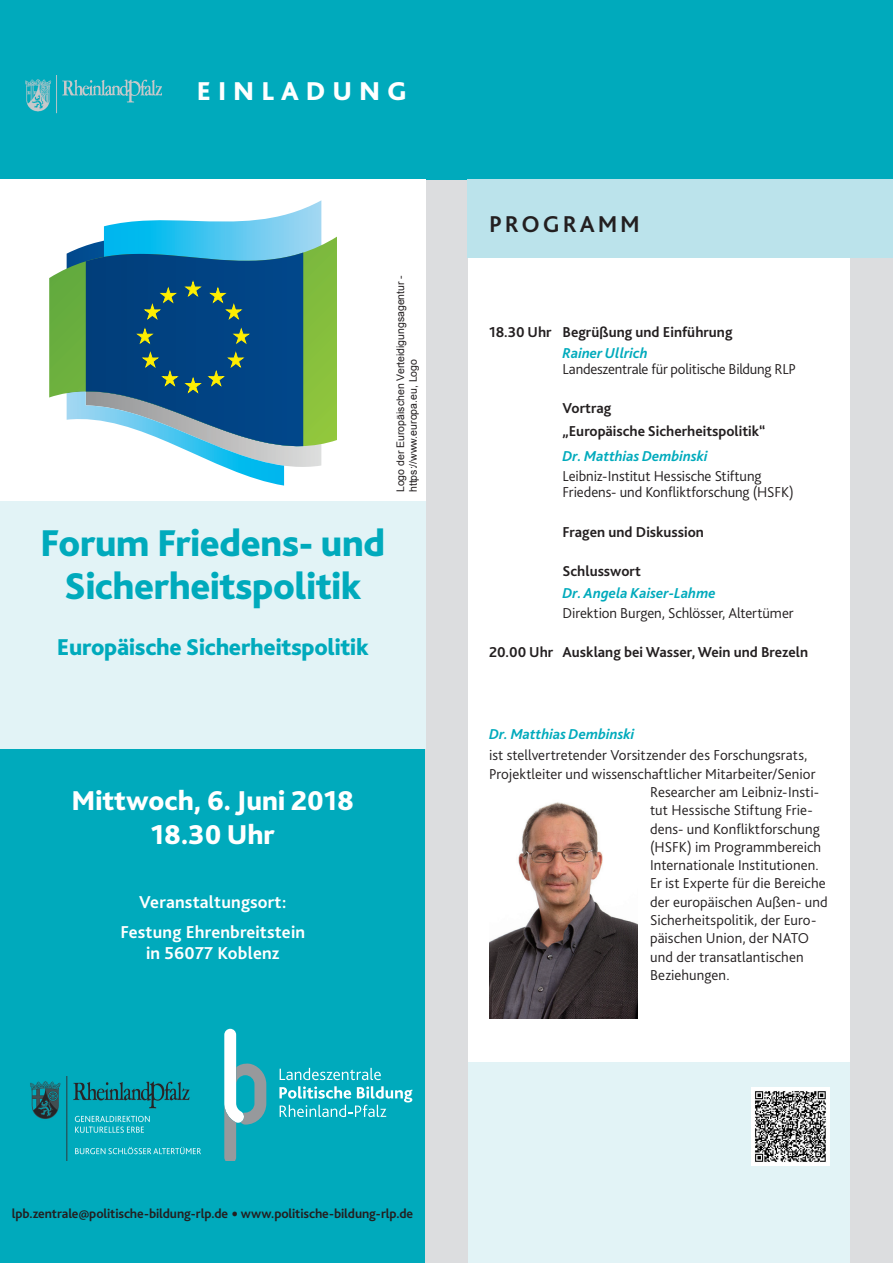
<style>
.page{position:relative;width:893px;height:1263px;background:#fff}
.page>*{position:absolute;margin:0;border:0;box-sizing:border-box;transform-origin:0 0}
.t1{font:800 39px/43.5px "Bliss 2";letter-spacing:-.01em;color:#00aabc;text-align:center}
.t2{font:700 34.5px "Bliss 2";color:#231f20}
.t3{font:800 28.5px "Bliss 2";color:#fff}
.t4{font:800 27px "Bliss 2";letter-spacing:.26em;color:#fff}
.t5{font:800 24px "Bliss 2";letter-spacing:-.01em;color:#00aabc}
.t6{font:700 24px "Bliss 2";letter-spacing:.12em;color:#231f20}
.t7{font:700 18px/21px "Bliss 2";letter-spacing:.01em;color:#fff;text-align:center}
.t8{font:300 15px/16.5px "Bliss 2";color:#231f20}
.t9{font:700 15px "Bliss 2";color:#231f20}
.t10{font:italic 700 15px "Bliss 2";color:#00aabc}
.t11{font:700 13.5px "Bliss 2";letter-spacing:-.01em;color:#231f20}
.t12{font:10.5px/12.6px "Arial";color:#231f20}
</style>
<div class="page">
<div style="left:468px;top:1062px;width:425px;height:201px;background:#e2f3f6"></div>
<div style="left:0;top:541px;width:425px;height:722px;background:#00aabc"></div>
<div style="left:850px;top:219px;width:43px;height:1044px;background:#dcdddf"></div>
<div style="left:425px;top:171px;width:43px;height:1092px;background:#dcdddf"></div>
<div style="left:0;top:0;width:893px;height:179px;background:#00aabc"></div>
<div style="left:0;top:493px;width:425px;height:255px;background:#e2f3f6"></div>
<img style="left:26px;top:75px;width:136px;height:39px">
<div style="left:468px;top:179px;width:425px;height:79px;background:#bbe3eb"></div>
<svg style="left:280px;top:1068px;width:101px;height:12px"></svg>
<svg style="left:279px;top:1086px;width:134px;height:31px"></svg>
<svg style="left:224px;top:1029px;width:42px;height:131px"></svg>
<div style="left:752px;top:1087px;width:78px;height:78px;background:#fff"></div>
<img style="left:755px;top:1091px;width:71px;height:71px">
<img style="left:30px;top:1076px;width:160px;height:84px">
<img style="left:69px;top:1112px;width:132px;height:48px">
<div style="left:0;top:179px;width:425px;height:322px;background:#fff"></div>
<img style="left:489px;top:802px;width:148px;height:217px">
<svg style="left:104px;top:200px;width:217px;height:37px"></svg>
<svg style="left:49px;top:237px;width:288px;height:219px"></svg>
<svg style="left:67px;top:245px;width:254px;height:241px;background:#4a829b"></svg>
<p class="t4" style="left:197px;top:74px;width:212px">EINLADUNG</p>
<p class="t12" style="left:394px;top:492px;width:219px;rotate:-90deg">Logo der Europäischen Verteidigungsagentur - https://www.europa.eu, Logo</p>
<p class="t1" style="left:40px;top:520px;width:347px">Forum Friedens- und<br>Sicherheitspolitik</p>
<p class="t5" style="left:57px;top:632px;width:313px">Europäische Sicherheitspolitik</p>
<p class="t3" style="left:72px;top:782px;width:284px">Mittwoch, 6. Juni 2018</p>
<p class="t3" style="left:151px;top:817px;width:125px">18.30 Uhr</p>
<p class="t7" style="left:139px;top:891px;width:149px">Veranstaltungsort:</p>
<p class="t7" style="left:120px;top:921px;width:186px">Festung Ehrenbreitstein in 56077 Koblenz</p>
<p class="t6" style="left:489px;top:209px;width:152px">PROGRAMM</p>
<p class="t9" style="left:489px;top:323px;width:245px">18.30 Uhr Begrüßung und Einführung</p>
<p class="t10" style="left:562px;top:344px;width:87px">Rainer Ullrich</p>
<p class="t8" style="left:562px;top:361px;width:235px">Landeszentrale für politische Bildung RLP</p>
<p class="t9" style="left:562px;top:399px;width:50px">Vortrag</p>
<p class="t9" style="left:562px;top:422px;width:204px">„Europäische Sicherheitspolitik“</p>
<p class="t10" style="left:562px;top:447px;width:147px">Dr. Matthias Dembinski</p>
<p class="t8" style="left:562px;top:467px;width:233px">Leibniz-Institut Hessische Stiftung<br>Friedens- und Konfliktforschung (HSFK)</p>
<p class="t9" style="left:562px;top:522px;width:143px">Fragen und Diskussion</p>
<p class="t9" style="left:562px;top:561px;width:80px">Schlusswort</p>
<p class="t10" style="left:562px;top:584px;width:155px">Dr. Angela Kaiser-Lahme</p>
<p class="t8" style="left:562px;top:604px;width:233px">Direktion Burgen, Schlösser, Altertümer</p>
<p class="t9" style="left:489px;top:642px;width:321px">20.00 Uhr Ausklang bei Wasser, Wein und Brezeln</p>
<p class="t10" style="left:489px;top:725px;width:147px">Dr. Matthias Dembinski</p>
<p class="t8" style="left:489px;top:747px;width:320px">ist stellvertretender Vorsitzender des Forschungsrats,</p>
<p class="t8" style="left:489px;top:765px;width:328px">Projektleiter und wissenschaftlicher Mitarbeiter/Senior</p>
<p class="t8" style="left:650px;top:783px;width:171px">Researcher am Leibniz-Insti-</p>
<p class="t8" style="left:650px;top:802px;width:164px">tut Hessische Stiftung Frie-</p>
<p class="t8" style="left:650px;top:820px;width:171px">dens- und Konfliktforschung</p>
<p class="t8" style="left:650px;top:838px;width:173px">(HSFK) im Programmbereich</p>
<p class="t8" style="left:650px;top:856px;width:170px">Internationale Institutionen.</p>
<p class="t8" style="left:650px;top:875px;width:177px">Er ist Experte für die Bereiche</p>
<p class="t8" style="left:650px;top:893px;width:179px">der europäischen Außen- und</p>
<p class="t8" style="left:650px;top:911px;width:168px">Sicherheitspolitik, der Euro-</p>
<p class="t8" style="left:650px;top:930px;width:161px">päischen Union, der NATO</p>
<p class="t8" style="left:650px;top:948px;width:155px">und der transatlantischen</p>
<p class="t8" style="left:650px;top:966px;width:81px">Beziehungen.</p>
<p class="t11" style="left:12px;top:1205px;width:218px">lpb.zentrale@politische-bildung-rlp.de</p>
<p class="t2" style="left:231px;top:1183px;width:10px">.</p>
<p class="t11" style="left:241px;top:1205px;width:174px">www.politische-bildung-rlp.de</p>
</div>
